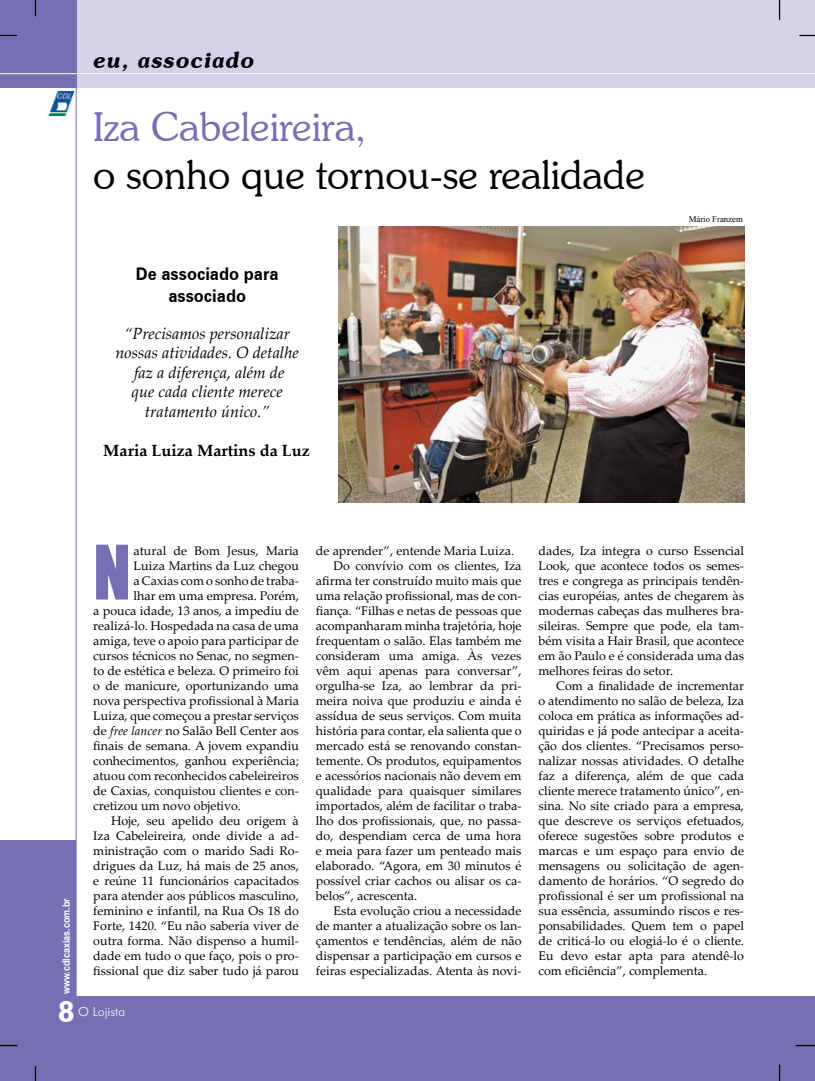
<style>
.page{position:relative;width:815px;height:1081px;background:#fff}
.page>*{position:absolute;margin:0;border:0;box-sizing:border-box;transform-origin:0 0}
.t1{font:69.38px "Impact";color:#7670b3}
.t2{font:300 40px/48px "Souvenir IT Cby BT";color:#000}
.t3{font:700 30px "Humanist 521 BT";color:#fff}
.t4{font:italic 600 22.5px "Souvenir IT Cby BT";letter-spacing:.05em;color:#000}
.t5{font:700 17.5px/21.2px "Zurich BT";color:#000;text-align:center;scale:.95 1}
.t6{font:italic 16.25px/19.5px "Palatino Linotype";color:#000;text-align:center}
.t7{font:700 16.25px "Palatino Linotype";color:#000}
.t8{font:12.5px "Palatino Linotype";color:#000}
.t9{font:300 12.5px "Futura BT";color:#fff}
.t10{font:700 10px "Arial";color:#fff;scale:.9 1}
.t11{font:8.75px "Times New Roman";color:#000}
.s1{color:#7670b3}
.s2{font-style:italic}
</style>
<div class="page">
<div style="left:76px;top:0;width:739px;height:88px;background:#d4d1e9"></div>
<hr style="left:76px;top:0;width:1px;height:1019px;background:#7670b3">
<div style="left:0;top:840px;width:76px;height:205px;background:#7670b3"></div>
<div style="left:0;top:996px;width:815px;height:85px;background:#7670b3"></div>
<div style="left:0;top:0;width:76px;height:88px;background:#7670b3"></div>
<svg style="left:779px;top:0;width:1px;height:20px"></svg>
<svg style="left:35px;top:0;width:1px;height:16px"></svg>
<svg style="left:799px;top:35px;width:16px;height:1px"></svg>
<svg style="left:0;top:35px;width:17px;height:1px"></svg>
<svg style="left:35px;top:1066px;width:1px;height:15px"></svg>
<svg style="left:0;top:1045px;width:18px;height:1px"></svg>
<svg style="left:779px;top:1064px;width:1px;height:17px"></svg>
<svg style="left:796px;top:1045px;width:19px;height:1px"></svg>
<hr style="left:0;top:73px;width:815px;height:1px;background:#fff">
<img style="left:339px;top:227px;width:405px;height:276px">
<img style="left:48px;top:91px;width:26px;height:24px">
<p class="t4" style="left:93px;top:46px;width:162px">eu, associado</p>
<p class="t2" style="left:93px;top:102px;width:553px"><span class="s1">Iza Cabeleireira,<br></span>o sonho que tornou-se realidade</p>
<p class="t5" style="left:136px;top:263px;width:152px">De associado para associado</p>
<p class="t6" style="left:116px;top:323px;width:185px">“Precisamos personalizar nossas atividades. O detalhe faz a diferença, além de<br>que cada cliente merece tratamento único.”</p>
<p class="t7" style="left:103px;top:438px;width:208px">Maria Luiza Martins da Luz</p>
<p class="t11" style="left:689px;top:213px;width:56px">Mário Franzem</p>
<p class="t10" style="left:60px;top:994px;width:109px;rotate:-90deg">www.cdlcaxias.com.br</p>
<p class="t1" style="left:93px;top:518px;width:39px">N</p>
<p class="t8" style="left:134px;top:541px;width:167px">atural de Bom Jesus, Maria</p>
<p class="t8" style="left:134px;top:556px;width:167px">Luiza Martins da Luz chegou</p>
<p class="t8" style="left:134px;top:571px;width:167px">a Caxias com o sonho de traba-</p>
<p class="t8" style="left:134px;top:586px;width:167px">lhar em uma empresa. Porém,</p>
<p class="t8" style="left:93px;top:601px;width:207px">a pouca idade, 13 anos, a impediu de</p>
<p class="t8" style="left:93px;top:616px;width:207px">realizá-lo. Hospedada na casa de uma</p>
<p class="t8" style="left:93px;top:631px;width:207px">amiga, teve o apoio para participar de</p>
<p class="t8" style="left:93px;top:646px;width:207px">cursos técnicos no Senac, no segmen-</p>
<p class="t8" style="left:93px;top:661px;width:207px">to de estética e beleza. O primeiro foi</p>
<p class="t8" style="left:93px;top:676px;width:207px">o de manicure, oportunizando uma</p>
<p class="t8" style="left:93px;top:691px;width:207px">nova perspectiva profissional à Maria</p>
<p class="t8" style="left:93px;top:706px;width:207px">Luiza, que começou a prestar serviços</p>
<p class="t8" style="left:93px;top:721px;width:207px">de <span class="s2">free lancer</span> no Salão Bell Center aos</p>
<p class="t8" style="left:93px;top:736px;width:207px">finais de semana. A jovem expandiu</p>
<p class="t8" style="left:93px;top:751px;width:207px">conhecimentos, ganhou experiência;</p>
<p class="t8" style="left:93px;top:766px;width:207px">atuou com reconhecidos cabeleireiros</p>
<p class="t8" style="left:93px;top:781px;width:207px">de Caxias, conquistou clientes e con-</p>
<p class="t8" style="left:93px;top:796px;width:149px">cretizou um novo objetivo.</p>
<p class="t8" style="left:111px;top:811px;width:189px">Hoje, seu apelido deu origem à</p>
<p class="t8" style="left:93px;top:826px;width:207px">Iza Cabeleireira, onde divide a ad-</p>
<p class="t8" style="left:93px;top:841px;width:207px">ministração com o marido Sadi Ro-</p>
<p class="t8" style="left:93px;top:856px;width:207px">drigues da Luz, há mais de 25 anos,</p>
<p class="t8" style="left:93px;top:871px;width:207px">e reúne 11 funcionários capacitados</p>
<p class="t8" style="left:93px;top:886px;width:207px">para atender aos públicos masculino,</p>
<p class="t8" style="left:93px;top:901px;width:207px">feminino e infantil, na Rua Os 18 do</p>
<p class="t8" style="left:93px;top:916px;width:207px">Forte, 1420. “Eu não saberia viver de</p>
<p class="t8" style="left:93px;top:931px;width:207px">outra forma. Não dispenso a humil-</p>
<p class="t8" style="left:93px;top:946px;width:207px">dade em tudo o que faço, pois o pro-</p>
<p class="t8" style="left:93px;top:961px;width:207px">fissional que diz saber tudo já parou</p>
<p class="t8" style="left:316px;top:541px;width:200px">de aprender”, entende Maria Luiza.</p>
<p class="t8" style="left:334px;top:556px;width:189px">Do convívio com os clientes, Iza</p>
<p class="t8" style="left:316px;top:571px;width:207px">afirma ter construído muito mais que</p>
<p class="t8" style="left:316px;top:586px;width:207px">uma relação profissional, mas de con-</p>
<p class="t8" style="left:316px;top:601px;width:207px">fiança. “Filhas e netas de pessoas que</p>
<p class="t8" style="left:316px;top:616px;width:207px">acompanharam minha trajetória, hoje</p>
<p class="t8" style="left:316px;top:631px;width:207px">frequentam o salão. Elas também me</p>
<p class="t8" style="left:316px;top:646px;width:207px">consideram uma amiga. Às vezes</p>
<p class="t8" style="left:316px;top:661px;width:207px">vêm aqui apenas para conversar”,</p>
<p class="t8" style="left:316px;top:676px;width:207px">orgulha-se Iza, ao lembrar da pri-</p>
<p class="t8" style="left:316px;top:691px;width:207px">meira noiva que produziu e ainda é</p>
<p class="t8" style="left:316px;top:706px;width:207px">assídua de seus serviços. Com muita</p>
<p class="t8" style="left:316px;top:721px;width:207px">história para contar, ela salienta que o</p>
<p class="t8" style="left:316px;top:736px;width:207px">mercado está se renovando constan-</p>
<p class="t8" style="left:316px;top:751px;width:207px">temente. Os produtos, equipamentos</p>
<p class="t8" style="left:316px;top:766px;width:207px">e acessórios nacionais não devem em</p>
<p class="t8" style="left:316px;top:781px;width:207px">qualidade para quaisquer similares</p>
<p class="t8" style="left:316px;top:796px;width:207px">importados, além de facilitar o traba-</p>
<p class="t8" style="left:316px;top:811px;width:207px">lho dos profissionais, que, no passa-</p>
<p class="t8" style="left:316px;top:826px;width:207px">do, despendiam cerca de uma hora</p>
<p class="t8" style="left:316px;top:841px;width:207px">e meia para fazer um penteado mais</p>
<p class="t8" style="left:316px;top:856px;width:207px">elaborado. “Agora, em 30 minutos é</p>
<p class="t8" style="left:316px;top:871px;width:207px">possível criar cachos ou alisar os ca-</p>
<p class="t8" style="left:316px;top:886px;width:103px">belos”, acrescenta.</p>
<p class="t8" style="left:334px;top:901px;width:189px">Esta evolução criou a necessidade</p>
<p class="t8" style="left:316px;top:916px;width:207px">de manter a atualização sobre os lan-</p>
<p class="t8" style="left:316px;top:931px;width:207px">çamentos e tendências, além de não</p>
<p class="t8" style="left:316px;top:946px;width:207px">dispensar a participação em cursos e</p>
<p class="t8" style="left:316px;top:961px;width:207px">feiras especializadas. Atenta às novi-</p>
<p class="t8" style="left:539px;top:541px;width:207px">dades, Iza integra o curso Essencial</p>
<p class="t8" style="left:539px;top:556px;width:207px">Look, que acontece todos os semes-</p>
<p class="t8" style="left:539px;top:571px;width:207px">tres e congrega as principais tendên-</p>
<p class="t8" style="left:539px;top:586px;width:207px">cias européias, antes de chegarem às</p>
<p class="t8" style="left:539px;top:601px;width:207px">modernas cabeças das mulheres bra-</p>
<p class="t8" style="left:539px;top:616px;width:207px">sileiras. Sempre que pode, ela tam-</p>
<p class="t8" style="left:539px;top:631px;width:207px">bém visita a Hair Brasil, que acontece</p>
<p class="t8" style="left:539px;top:646px;width:207px">em ão Paulo e é considerada uma das</p>
<p class="t8" style="left:539px;top:661px;width:136px">melhores feiras do setor.</p>
<p class="t8" style="left:556px;top:676px;width:189px">Com a finalidade de incrementar</p>
<p class="t8" style="left:539px;top:691px;width:207px">o atendimento no salão de beleza, Iza</p>
<p class="t8" style="left:539px;top:706px;width:207px">coloca em prática as informações ad-</p>
<p class="t8" style="left:539px;top:721px;width:207px">quiridas e já pode antecipar a aceita-</p>
<p class="t8" style="left:539px;top:736px;width:207px">ção dos clientes. “Precisamos perso-</p>
<p class="t8" style="left:539px;top:751px;width:207px">nalizar nossas atividades. O detalhe</p>
<p class="t8" style="left:539px;top:766px;width:207px">faz a diferença, além de que cada</p>
<p class="t8" style="left:539px;top:781px;width:207px">cliente merece tratamento único”, en-</p>
<p class="t8" style="left:539px;top:796px;width:207px">sina. No site criado para a empresa,</p>
<p class="t8" style="left:539px;top:811px;width:207px">que descreve os serviços efetuados,</p>
<p class="t8" style="left:539px;top:826px;width:207px">oferece sugestões sobre produtos e</p>
<p class="t8" style="left:539px;top:841px;width:207px">marcas e um espaço para envio de</p>
<p class="t8" style="left:539px;top:856px;width:207px">mensagens ou solicitação de agen-</p>
<p class="t8" style="left:539px;top:871px;width:207px">damento de horários. “O segredo do</p>
<p class="t8" style="left:539px;top:886px;width:207px">profissional é ser um profissional na</p>
<p class="t8" style="left:539px;top:901px;width:207px">sua essência, assumindo riscos e res-</p>
<p class="t8" style="left:539px;top:916px;width:207px">ponsabilidades. Quem tem o papel</p>
<p class="t8" style="left:539px;top:931px;width:207px">de criticá-lo ou elogiá-lo é o cliente.</p>
<p class="t8" style="left:539px;top:946px;width:207px">Eu devo estar apta para atendê-lo</p>
<p class="t8" style="left:539px;top:961px;width:170px">com eficiência”, complementa.</p>
<p class="t3" style="left:58px;top:993px;width:18px">8</p>
<p class="t9" style="left:78px;top:1003px;width:48px">O Lojista</p>
</div>
